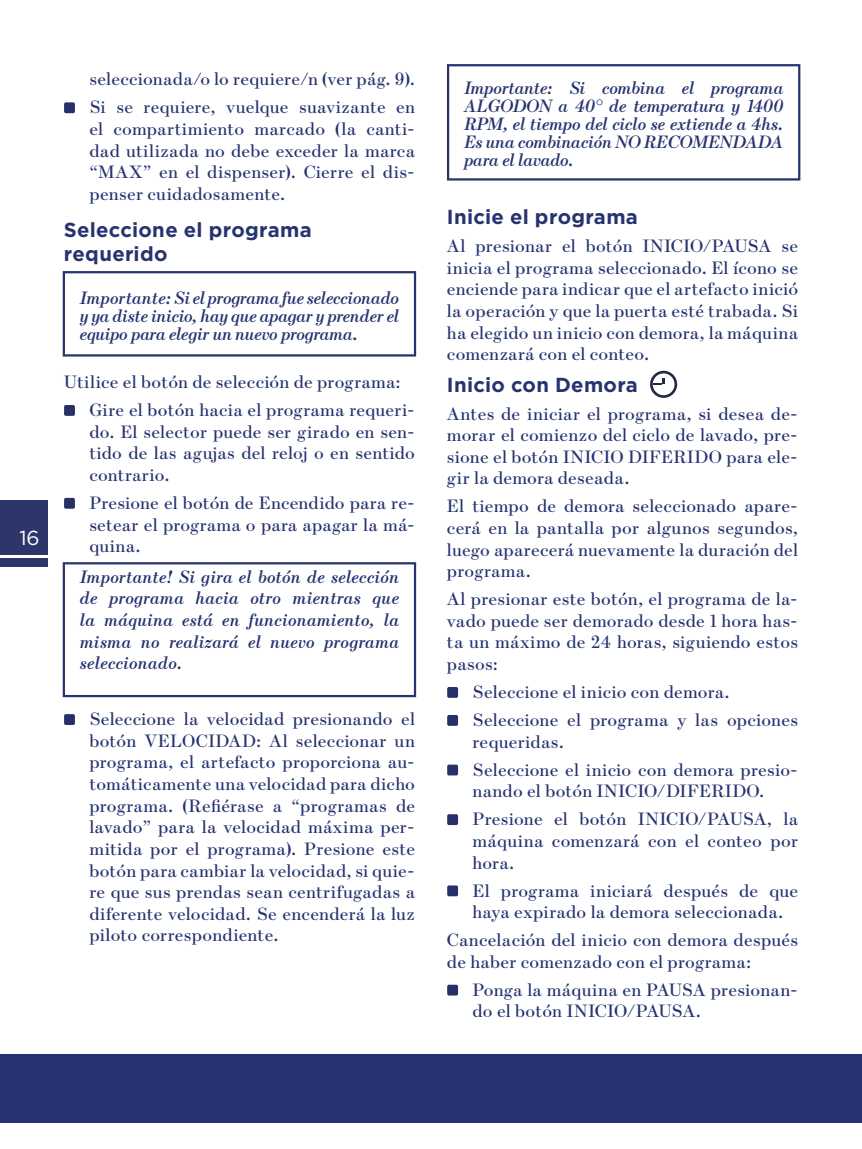
<style>
.page{position:relative;width:862px;height:1149px;background:#fff}
.page>*{position:absolute;margin:0;border:0;box-sizing:border-box;transform-origin:0 0}
.t1{font:700 20.25px/24.3px "Gotham";letter-spacing:.015em;color:#263370}
.t2{font:20.25px "Gotham";color:#fff}
.t3{font:18px/21.6px "Escrow";letter-spacing:.01em;color:#263370}
.t4{font:italic 600 18px/18px "Escrow";color:#263370;text-align:justify}
</style>
<div class="page">
<div style="left:0;top:1054px;width:860px;height:68px;background:#263370"></div>
<div style="left:0;top:500px;width:48px;height:66px;background:#2d366a"></div>
<hr style="left:0;top:555px;width:50px;height:3px;background:#fff">
<div style="left:446px;top:64px;width:353px;height:116px;border:2px solid #263370"></div>
<svg style="left:650px;top:370px;width:26px;height:28px"></svg>
<div style="left:447px;top:686px;width:11px;height:11px;background:#273068;border-radius:2px"></div>
<div style="left:447px;top:714px;width:11px;height:11px;background:#273068;border-radius:2px"></div>
<div style="left:447px;top:764px;width:11px;height:11px;background:#273068;border-radius:2px"></div>
<div style="left:447px;top:814px;width:11px;height:10px;background:#273068;border-radius:2px"></div>
<div style="left:447px;top:885px;width:11px;height:11px;background:#273068;border-radius:2px"></div>
<div style="left:447px;top:984px;width:11px;height:11px;background:#273068;border-radius:2px"></div>
<div style="left:64px;top:102px;width:11px;height:11px;background:#273068;border-radius:2px"></div>
<div style="left:63px;top:271px;width:353px;height:85px;border:2px solid #263370"></div>
<div style="left:64px;top:405px;width:11px;height:11px;background:#273068;border-radius:2px"></div>
<div style="left:64px;top:497px;width:11px;height:11px;background:#273068;border-radius:2px"></div>
<div style="left:63px;top:562px;width:353px;height:135px;border:2px solid #263370"></div>
<div style="left:64px;top:714px;width:11px;height:10px;background:#273068;border-radius:2px"></div>
<p class="t2" style="left:20px;top:525px;width:21px">16</p>
<p class="t3" style="left:89px;top:65px;width:327px;line-height:27.9px">seleccionada/o lo requiere/n (ver pág. 9).<br>Si se requiere, vuelque suavizante en</p>
<p class="t3" style="left:89px;top:118px;width:327px;text-align:justify">el compartimiento marcado (la canti&shy;dad utilizada no debe exceder la marca “MAX” en el dispenser). Cierre el dis&shy;penser cuidadosamente.</p>
<p class="t1" style="left:64px;top:217px;width:249px">Seleccione el programa requerido</p>
<p class="t4" style="left:80px;top:288px;width:320px">Importante: Si el programa fue seleccionado y ya diste inicio, hay que apagar y prender el equipo para elegir un nuevo programa.</p>
<p class="t3" style="left:89px;top:367px;width:327px;line-height:27.9px;text-indent:-26px">Utilice el botón de selección de programa:<br>Gire el botón hacia el programa requeri-</p>
<p class="t3" style="left:89px;top:420px;width:327px;text-align:justify">do. El selector puede ser girado en sen&shy;tido de las agujas del reloj o en sentido contrario.</p>
<p class="t3" style="left:89px;top:491px;width:327px;text-align:justify">Presione el botón de Encendido para re&shy;setear el programa o para apagar la má&shy;quina.</p>
<p class="t4" style="left:80px;top:565px;width:320px;line-height:21.6px">Importante! Si gira el botón de selección de programa hacia otro mientras que la máquina está en funcionamiento, la misma no realizará el nuevo programa seleccionado.</p>
<p class="t3" style="left:89px;top:707px;width:327px;text-align:justify">Seleccione la velocidad presionando el botón VELOCIDAD: Al seleccionar un programa, el artefacto proporciona au&shy;tomáticamente una velocidad para dicho programa. (Refiérase a “programas de lavado” para la velocidad máxima per&shy;mitida por el programa). Presione este botón para cambiar la velocidad, si quie&shy;re que sus prendas sean centrifugadas a diferente velocidad. Se encenderá la luz piloto correspondiente.</p>
<p class="t4" style="left:464px;top:78px;width:320px">Importante: Si combina el programa ALGODON a 40° de temperatura y 1400<br>RPM, el tiempo del ciclo se extiende a 4hs.<br>Es una combinación NO RECOMENDADA para el lavado.</p>
<p class="t1" style="left:446px;top:205px;width:192px">Inicie el programa</p>
<p class="t3" style="left:446px;top:235px;width:352px;text-align:justify">Al presionar el botón INICIO/PAUSA se inicia el programa seleccionado. El ícono se enciende para indicar que el artefacto inició la operación y que la puerta esté trabada. Si ha elegido un inicio con demora, la máquina comenzará con el conteo.</p>
<p class="t1" style="left:446px;top:372px;width:192px">Inicio con Demora</p>
<p class="t3" style="left:446px;top:402px;width:352px;text-align:justify">Antes de iniciar el programa, si desea de&shy;morar el comienzo del ciclo de lavado, pre&shy;sione el botón INICIO DIFERIDO para ele&shy;gir la demora deseada.</p>
<p class="t3" style="left:446px;top:495px;width:352px;text-align:justify">El tiempo de demora seleccionado apare&shy;cerá en la pantalla por algunos segundos, luego aparecerá nuevamente la duración del programa.</p>
<p class="t3" style="left:446px;top:587px;width:352px;text-align:justify">Al presionar este botón, el programa de la&shy;vado puede ser demorado desde 1 hora has&shy;ta un máximo de 24 horas, siguiendo estos pasos:</p>
<p class="t3" style="left:472px;top:677px;width:327px;line-height:27.9px">Seleccione el inicio con demora.<br>Seleccione el programa y las opciones</p>
<p class="t3" style="left:472px;top:727px;width:327px;line-height:27.9px">requeridas.<br>Seleccione el inicio con demora presio-</p>
<p class="t3" style="left:472px;top:776px;width:327px;line-height:27.9px">nando el botón INICIO/DIFERIDO.<br>Presione el botón INICIO/PAUSA, la</p>
<p class="t3" style="left:472px;top:829px;width:327px">máquina comenzará con el conteo por hora.</p>
<p class="t3" style="left:472px;top:879px;width:327px">El programa iniciará después de que haya expirado la demora seleccionada.</p>
<p class="t3" style="left:446px;top:928px;width:352px">Cancelación del inicio con demora después de haber comenzado con el programa:</p>
<p class="t3" style="left:472px;top:978px;width:327px">Ponga la máquina en PAUSA presionan&shy;do el botón INICIO/PAUSA.</p>
</div>
